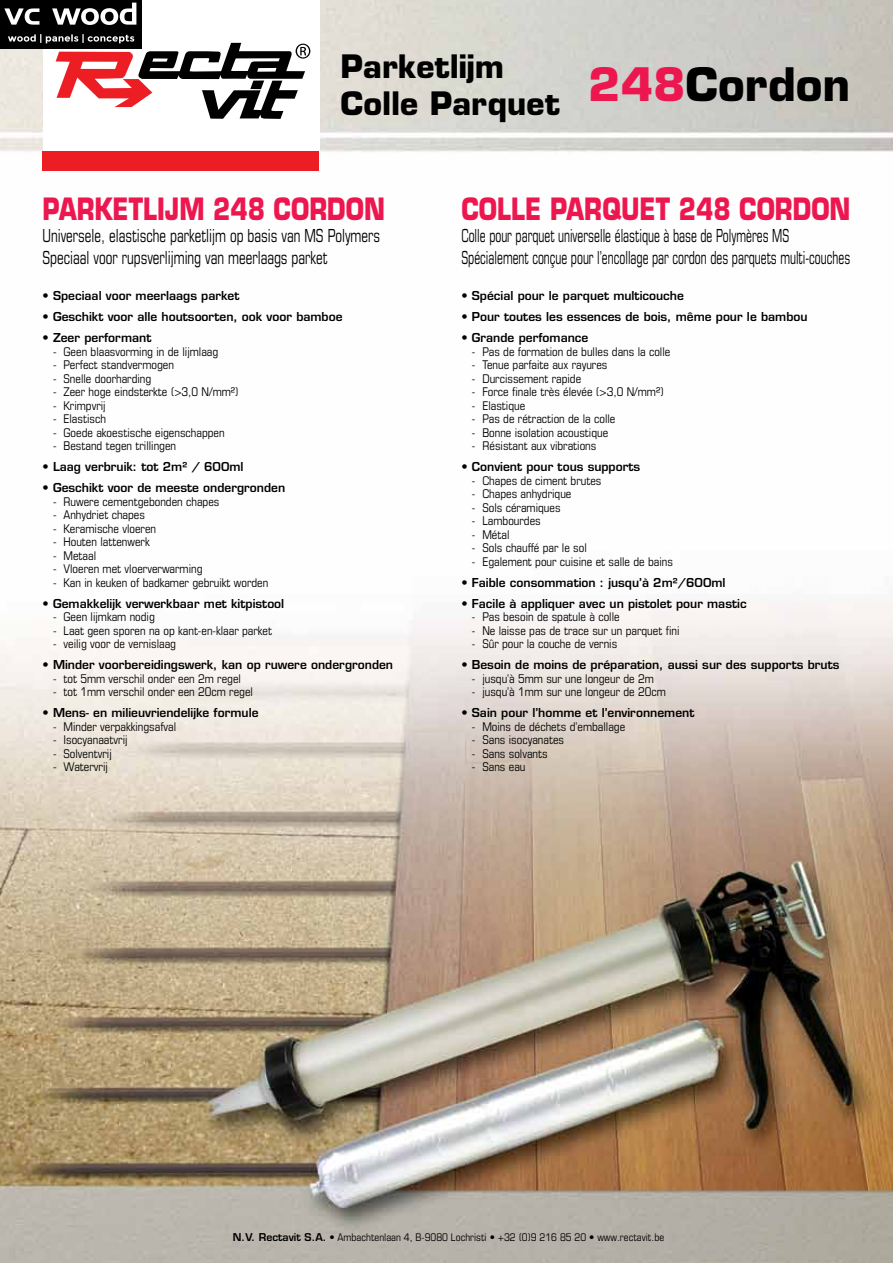
<style>
.page{position:relative;width:893px;height:1263px;background:#fff}
.page>*{position:absolute;margin:0;border:0;box-sizing:border-box;transform-origin:0 0}
.t1{font:700 31.5px/37.8px "Eurostile";color:#000}
.t2{font:700 30px "Eurostile";color:#ed174f;scale:.8 1}
.t3{font:condensed 18px/22.5px "Eurostile";color:#000;scale:.71 1}
.t4{font:condensed 18px/22.5px "Eurostile";color:#000;scale:.8 1}
.t5{font:condensed 12px "Eurostile";color:#000}
.t6{font:600 12px "Eurostile";color:#000}
.t7{font:condensed 10.5px "Eurostile";color:#000}
.s1{font-weight:600;font-stretch:normal}
</style>
<div class="page">
<img style="left:0;top:0;width:893px;height:1263px">
<div style="left:43px;top:0;width:276px;height:171px;background:#fff"></div>
<svg style="left:56px;top:43px;width:254px;height:76px"></svg>
<div style="left:43px;top:151px;width:276px;height:20px;background:#ed1d24"></div>
<img style="left:0;top:0;width:141px;height:48px">
<h1 class="t1" style="left:340px;top:47px;width:511px">Parketlijm<br>Colle Parquet <sup>248</sup><sup>Cordon</sup></h1>
<h2 class="t2" style="left:43px;top:191px;width:429px">PARKETLIJM 248 CORDON</h2>
<h3 class="t4" style="left:43px;top:224px;width:424px">Universele, elastische parketlijm op basis van MS Polymers<br>Speciaal voor rupsverlijming van meerlaags parket</h3>
<p class="t6" style="left:43px;top:288px;width:199px">• Speciaal voor meerlaags parket</p>
<p class="t6" style="left:43px;top:309px;width:302px">• Geschikt voor alle houtsoorten, ook voor bamboe</p>
<p class="t6" style="left:43px;top:330px;width:110px">• Zeer performant</p>
<p class="t5" style="left:53px;top:344px;width:167px">- Geen blaasvorming in de lijmlaag</p>
<p class="t5" style="left:53px;top:358px;width:122px">- Perfect standvermogen</p>
<p class="t5" style="left:53px;top:371px;width:100px">- Snelle doorharding</p>
<p class="t5" style="left:53px;top:385px;width:187px">- Zeer hoge eindsterkte (&gt;3,0 N/mm²)</p>
<p class="t5" style="left:53px;top:398px;width:54px">- Krimpvrij</p>
<p class="t5" style="left:53px;top:412px;width:54px">- Elastisch</p>
<p class="t5" style="left:53px;top:425px;width:173px">- Goede akoestische eigenschappen</p>
<p class="t5" style="left:53px;top:439px;width:125px">- Bestand tegen trillingen</p>
<p class="t6" style="left:43px;top:459px;width:203px">• Laag verbruik: tot 2m² / 600ml</p>
<p class="t6" style="left:43px;top:480px;width:244px">• Geschikt voor de meeste ondergronden</p>
<p class="t5" style="left:53px;top:494px;width:168px">- Ruwere cementgebonden chapes</p>
<p class="t5" style="left:53px;top:508px;width:94px">- Anhydriet chapes</p>
<p class="t5" style="left:53px;top:521px;width:105px">- Keramische vloeren</p>
<p class="t5" style="left:53px;top:535px;width:98px">- Houten lattenwerk</p>
<p class="t5" style="left:53px;top:548px;width:45px">- Metaal</p>
<p class="t5" style="left:53px;top:562px;width:151px">- Vloeren met vloerverwarming</p>
<p class="t5" style="left:53px;top:575px;width:217px">- Kan in keuken of badkamer gebruikt worden</p>
<p class="t6" style="left:43px;top:596px;width:243px">• Gemakkelijk verwerkbaar met kitpistool</p>
<p class="t5" style="left:53px;top:610px;width:103px">- Geen lijmkam nodig</p>
<p class="t5" style="left:53px;top:623px;width:221px">- Laat geen sporen na op kant-en-klaar parket</p>
<p class="t5" style="left:53px;top:637px;width:125px">- veilig voor de vernislaag</p>
<p class="t6" style="left:43px;top:657px;width:352px">• Minder voorbereidingswerk, kan op ruwere ondergronden</p>
<p class="t5" style="left:53px;top:671px;width:190px">- tot 5mm verschil onder een 2m regel</p>
<p class="t5" style="left:53px;top:685px;width:202px">- tot 1mm verschil onder een 20cm regel</p>
<p class="t6" style="left:43px;top:705px;width:218px">• Mens- en milieuvriendelijke formule</p>
<p class="t5" style="left:53px;top:719px;width:125px">- Minder verpakkingsafval</p>
<p class="t5" style="left:53px;top:733px;width:76px">- Isocyanaatvrij</p>
<p class="t5" style="left:53px;top:746px;width:60px">- Solventvrij</p>
<p class="t5" style="left:53px;top:760px;width:56px">- Watervrij</p>
<h2 class="t2" style="left:461px;top:191px;width:488px">COLLE PARQUET 248 CORDON</h2>
<h3 class="t3" style="left:461px;top:224px;width:549px">Colle pour parquet universelle élastique à base de Polymères MS<br>Spécialement conçue pour l’encollage par cordon des parquets multi-couches</h3>
<p class="t6" style="left:461px;top:288px;width:224px">• Spécial pour le parquet multicouche</p>
<p class="t6" style="left:461px;top:309px;width:348px">• Pour toutes les essences de bois, même pour le bambou</p>
<p class="t6" style="left:461px;top:330px;width:128px">• Grande perfomance</p>
<p class="t5" style="left:472px;top:344px;width:200px">- Pas de formation de bulles dans la colle</p>
<p class="t5" style="left:472px;top:358px;width:137px">- Tenue parfaite aux rayures</p>
<p class="t5" style="left:472px;top:371px;width:111px">- Durcissement rapide</p>
<p class="t5" style="left:472px;top:385px;width:194px">- Force finale très élevée (&gt;3,0 N/mm²)</p>
<p class="t5" style="left:472px;top:398px;width:55px">- Elastique</p>
<p class="t5" style="left:472px;top:412px;width:145px">- Pas de rétraction de la colle</p>
<p class="t5" style="left:472px;top:425px;width:138px">- Bonne isolation acoustique</p>
<p class="t5" style="left:472px;top:439px;width:126px">- Résistant aux vibrations</p>
<p class="t6" style="left:461px;top:459px;width:180px">• Convient pour tous supports</p>
<p class="t5" style="left:472px;top:473px;width:131px">- Chapes de ciment brutes</p>
<p class="t5" style="left:472px;top:487px;width:101px">- Chapes anhydrique</p>
<p class="t5" style="left:472px;top:500px;width:90px">- Sols céramiques</p>
<p class="t5" style="left:472px;top:514px;width:70px">- Lambourdes</p>
<p class="t5" style="left:472px;top:527px;width:39px">- Métal</p>
<p class="t5" style="left:472px;top:541px;width:116px">- Sols chauffé par le sol</p>
<p class="t5" style="left:472px;top:554px;width:203px">- Egalement pour cuisine et salle de bains</p>
<p class="t6" style="left:461px;top:575px;width:266px">• Faible consommation : jusqu’à 2m²/600ml</p>
<p class="t6" style="left:461px;top:596px;width:287px">• Facile à appliquer avec un pistolet pour mastic</p>
<p class="t5" style="left:472px;top:610px;width:149px">- Pas besoin de spatule à colle</p>
<p class="t5" style="left:472px;top:623px;width:209px">- Ne laisse pas de trace sur un parquet fini</p>
<p class="t5" style="left:472px;top:637px;width:147px">- Sûr pour la couche de vernis</p>
<p class="t6" style="left:461px;top:657px;width:380px">• Besoin de moins de préparation, aussi sur des supports bruts</p>
<p class="t5" style="left:472px;top:671px;width:184px">- jusqu’à 5mm sur une longeur de 2m</p>
<p class="t5" style="left:472px;top:685px;width:196px">- jusqu’à 1mm sur une longeur de 20cm</p>
<p class="t6" style="left:461px;top:705px;width:235px">• Sain pour l’homme et l’environnement</p>
<p class="t5" style="left:472px;top:719px;width:155px">- Moins de déchets d’emballage</p>
<p class="t5" style="left:472px;top:733px;width:94px">- Sans isocyanates</p>
<p class="t5" style="left:472px;top:746px;width:77px">- Sans solvants</p>
<p class="t5" style="left:472px;top:760px;width:55px">- Sans eau</p>
<p class="t7" style="left:233px;top:1230px;width:433px"><span class="s1">N.V. Rectavit S.A.</span> • Ambachtenlaan 4, B-9080 Lochristi • +32 (0)9 216 85 20 • www.rectavit.be</p>
</div>
